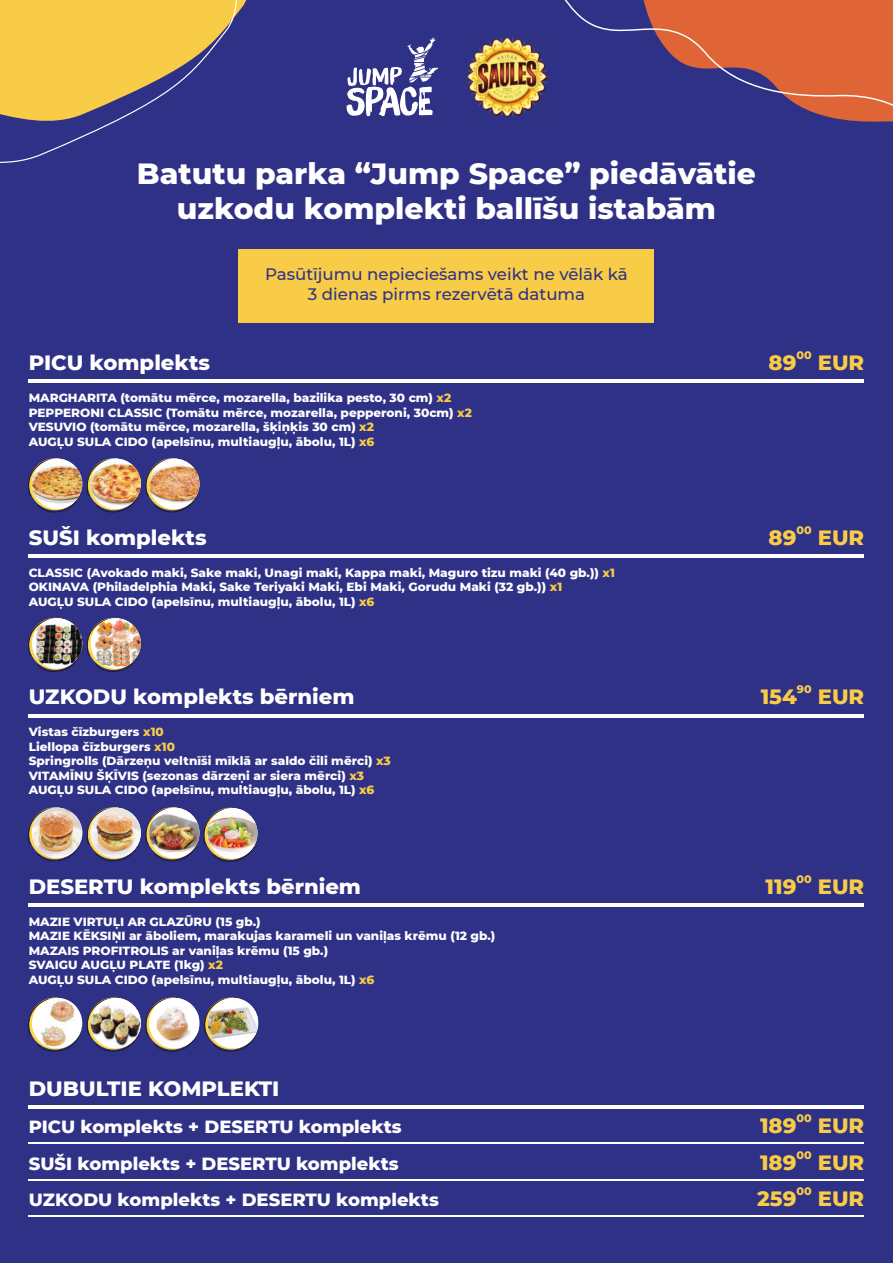
<style>
.page{position:relative;width:893px;height:1263px;background:#2f3186}
.page>*{position:absolute;margin:0;border:0;box-sizing:border-box;transform-origin:0 0}
.t1{font:800 29.85px/35.7px "Montserrat";color:#fff;text-align:center}
.t2{font:800 21.15px "Montserrat";color:#fff}
.t3{font:800 21.15px "Montserrat";color:#f8cc47}
.t4{font:800 18px "Montserrat";color:#fff}
.t5{font:500 16.65px/20px "Montserrat";color:#2f3186;text-align:center}
.t6{font:800 12.15px/14.5px "Montserrat";color:#fff}
.t7{font:800 11.1px "Montserrat";color:#f8cc47}
.s1{color:#f8cc47}
</style>
<div class="page">
<div style="left:239px;top:249px;width:415px;height:74px;background:#f8cc47"></div>
<svg style="left:346px;top:37px;width:92px;height:80px"></svg>
<img style="left:47px;top:618px;width:16px;height:1px">
<img style="left:28px;top:619px;width:100px;height:53px">
<div style="left:91px;top:618px;width:50px;height:50px;background:#fff;border-radius:50%"></div>
<img style="left:95px;top:618px;width:46px;height:50px">
<img style="left:28px;top:998px;width:112px;height:53px">
<img style="left:91px;top:998px;width:50px;height:50px;border-radius:25px">
<svg style="left:146px;top:998px;width:99px;height:53px"></svg>
<img style="left:208px;top:998px;width:50px;height:50px">
<img style="left:28px;top:808px;width:112px;height:53px">
<img style="left:91px;top:808px;width:50px;height:50px;border-radius:25px">
<img style="left:146px;top:808px;width:110px;height:53px">
<img style="left:207px;top:808px;width:51px;height:50px;border-radius:25px">
<img style="left:28px;top:459px;width:112px;height:53px">
<img style="left:91px;top:459px;width:50px;height:50px;border-radius:25px">
<svg style="left:146px;top:459px;width:52px;height:53px"></svg>
<img style="left:149px;top:459px;width:51px;height:50px;border-radius:25px">
<hr style="left:29px;top:380px;width:835px;height:3px;background:#fff">
<hr style="left:29px;top:554px;width:835px;height:3px;background:#fff">
<hr style="left:29px;top:714px;width:835px;height:3px;background:#fff">
<hr style="left:29px;top:903px;width:835px;height:3px;background:#fff">
<hr style="left:29px;top:1105px;width:835px;height:3px;background:#fff">
<hr style="left:29px;top:1143px;width:835px;height:1px;background:#fff">
<hr style="left:29px;top:1179px;width:835px;height:2px;background:#fff">
<hr style="left:29px;top:1215px;width:835px;height:2px;background:#fff">
<svg style="left:0;top:0;width:247px;height:163px"></svg>
<svg style="left:468px;top:0;width:425px;height:122px"></svg>
<h1 class="t1" style="left:137px;top:154px;width:621px">Batutu parka “Jump Space” piedāvātie uzkodu komplekti ballīšu istabām</h1>
<h3 class="t5" style="left:265px;top:264px;width:364px">Pasūtījumu nepieciešams veikt ne vēlāk kā<br>3 dienas pirms rezervētā datuma</h3>
<h2 class="t2" style="left:29px;top:347px;width:183px">PICU komplekts</h2>
<p class="t6" style="left:29px;top:390px;width:445px">MARGHARITA (tomātu mērce, mozarella, bazilika pesto, 30 cm) <span class="s1">x2<br></span>PEPPERONI CLASSIC (Tomātu mērce, mozarella, pepperoni, 30cm) <span class="s1">x2<br></span>VESUVIO (tomātu mērce, mozarella, šķiņķis 30 cm) <span class="s1">x2<br></span>AUGĻU SULA CIDO (apelsīnu, multiaugļu, ābolu, 1L) <span class="s1">x6</span></p>
<h2 class="t3" style="left:769px;top:347px;width:29px">89</h2>
<p class="t7" style="left:796px;top:347px;width:17px">00</p>
<h2 class="t3" style="left:818px;top:347px;width:48px">EUR</h2>
<h2 class="t2" style="left:29px;top:522px;width:179px">SUŠI komplekts</h2>
<p class="t6" style="left:29px;top:565px;width:588px">CLASSIC (Avokado maki, Sake maki, Unagi maki, Kappa maki, Maguro tizu maki (40 gb.)) <span class="s1">x1<br></span>OKINAVA (Philadelphia Maki, Sake Teriyaki Maki, Ebi Maki, Gorudu Maki (32 gb.)) <span class="s1">x1<br></span>AUGĻU SULA CIDO (apelsīnu, multiaugļu, ābolu, 1L) <span class="s1">x6</span></p>
<h2 class="t2" style="left:29px;top:681px;width:327px">UZKODU komplekts bērniem</h2>
<p class="t6" style="left:29px;top:724px;width:364px">Vistas čīzburgers <span class="s1">x10<br></span>Liellopa čīzburgers <span class="s1">x10<br></span>Springrolls (Dārzeņu veltnīši mīklā ar saldo čili mērci) <span class="s1">x3<br></span>VITAMĪNU ŠĶĪVIS (sezonas dārzeņi ar siera mērci) <span class="s1">x3<br></span>AUGĻU SULA CIDO (apelsīnu, multiaugļu, ābolu, 1L) <span class="s1">x6</span></p>
<h2 class="t3" style="left:769px;top:522px;width:29px">89</h2>
<p class="t7" style="left:796px;top:522px;width:17px">00</p>
<h2 class="t3" style="left:818px;top:522px;width:48px">EUR</h2>
<p class="t7" style="left:797px;top:681px;width:16px">90</p>
<h2 class="t3" style="left:761px;top:681px;width:38px">154</h2>
<h2 class="t3" style="left:818px;top:681px;width:48px">EUR</h2>
<h2 class="t2" style="left:29px;top:871px;width:334px">DESERTU komplekts bērniem</h2>
<p class="t6" style="left:29px;top:914px;width:468px">MAZIE VIRTUĻI AR GLAZŪRU (15 gb.)<br>MAZIE KĒKSIŅI ar āboliem, marakujas karameli un vaniļas krēmu (12 gb.)<br>MAZAIS PROFITROLIS ar vaniļas krēmu (15 gb.)<br>SVAIGU AUGĻU PLATE (1kg) <span class="s1">x2<br></span>AUGĻU SULA CIDO (apelsīnu, multiaugļu, ābolu, 1L) <span class="s1">x6</span></p>
<h2 class="t3" style="left:766px;top:871px;width:32px">119</h2>
<p class="t7" style="left:796px;top:871px;width:17px">00</p>
<h2 class="t3" style="left:818px;top:871px;width:48px">EUR</h2>
<h2 class="t2" style="left:29px;top:1072px;width:252px">DUBULTIE KOMPLEKTI</h2>
<h3 class="t4" style="left:29px;top:1114px;width:374px">PICU komplekts + DESERTU komplekts</h3>
<h2 class="t3" style="left:760px;top:1110px;width:38px">189</h2>
<p class="t7" style="left:796px;top:1110px;width:17px">00</p>
<h3 class="t4" style="left:29px;top:1151px;width:371px">SUŠI komplekts + DESERTU komplekts</h3>
<h2 class="t3" style="left:760px;top:1147px;width:38px">189</h2>
<p class="t7" style="left:796px;top:1147px;width:17px">00</p>
<h3 class="t4" style="left:29px;top:1186px;width:412px">UZKODU komplekts + DESERTU komplekts</h3>
<h2 class="t3" style="left:757px;top:1183px;width:41px">259</h2>
<p class="t7" style="left:796px;top:1183px;width:17px">00</p>
<h2 class="t3" style="left:818px;top:1110px;width:48px">EUR</h2>
<h2 class="t3" style="left:818px;top:1147px;width:48px">EUR</h2>
<h2 class="t3" style="left:818px;top:1183px;width:48px">EUR</h2>
</div>
